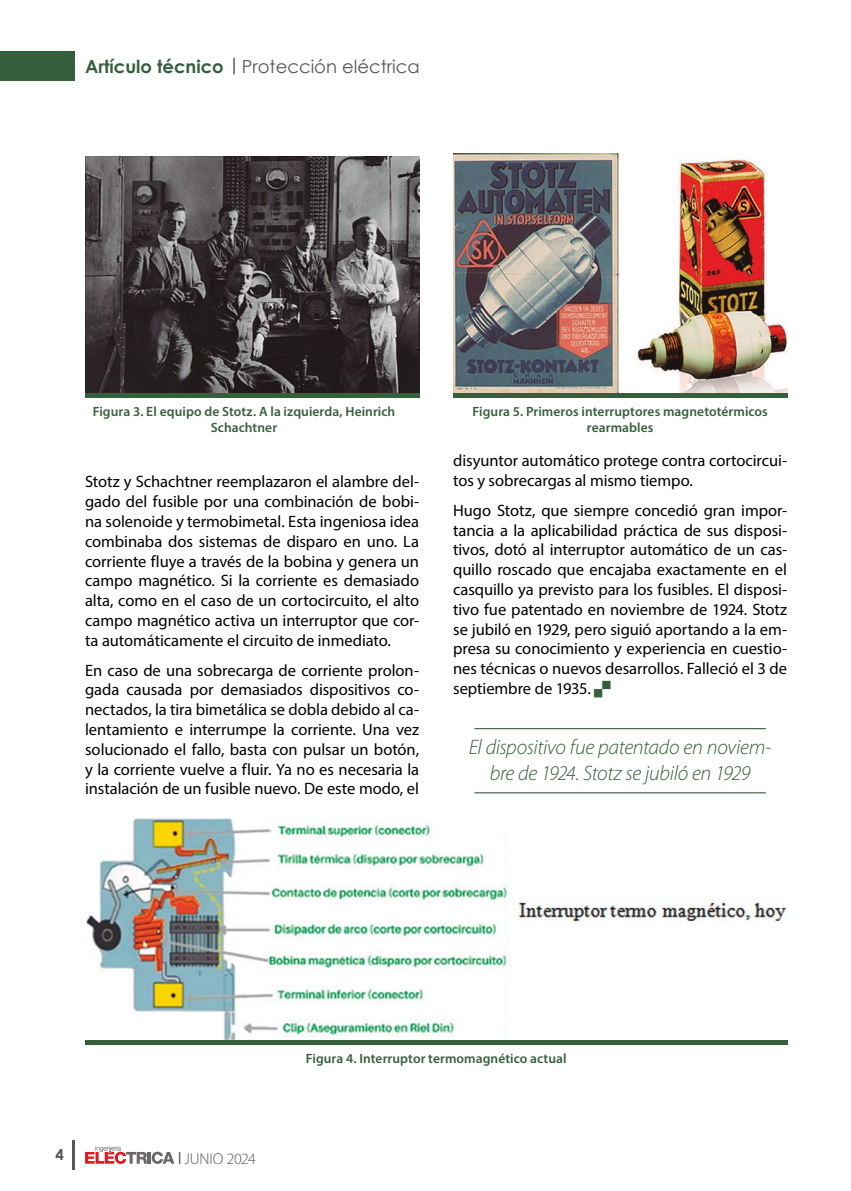
<style>
.page{position:relative;width:851px;height:1191px;background:#fff}
.page>*{position:absolute;margin:0;border:0;box-sizing:border-box;transform-origin:0 0}
.t1{font:italic 300 21px/25.2px "Myriad Pro";letter-spacing:-.015em;color:#365f3c;text-align:center}
.t2{font:18px "Century Gothic";color:#575756}
.t3{font:16.5px/19.8px "Myriad Pro";letter-spacing:-.005em;color:#000;text-align:justify}
.t4{font:300 15.75px "Myriad Pro";letter-spacing:-.01em;color:#575756}
.t5{font:700 15px "Century Gothic";color:#575756}
.t6{font:600 13.5px/16.2px "Myriad Pro";letter-spacing:.005em;color:#365f3c;text-align:center}
.s1{font-weight:700;color:#365f3c}
</style>
<div class="page">
<hr style="left:72px;top:1140px;width:2px;height:29px;background:#575756">
<svg style="left:85px;top:1145px;width:89px;height:19px"></svg>
<div style="left:0;top:51px;width:74px;height:30px;background:#365f3c"></div>
<img style="left:85px;top:156px;width:334px;height:237px">
<hr style="left:85px;top:393px;width:334px;height:4px;background:#365f3c">
<hr style="left:474px;top:728px;width:291px;height:1px;background:#365f3c">
<hr style="left:474px;top:792px;width:291px;height:1px;background:#365f3c">
<img style="left:86px;top:818px;width:701px;height:222px">
<hr style="left:85px;top:1040px;width:702px;height:4px;background:#365f3c">
<img style="left:453px;top:153px;width:334px;height:240px">
<hr style="left:453px;top:393px;width:334px;height:4px;background:#365f3c">
<p class="t2" style="left:85px;top:54px;width:336px"><span class="s1">Artículo técnico |</span>Protección eléctrica</p>
<p class="t6" style="left:93px;top:403px;width:304px">Figura 3. El equipo de Stotz. A la izquierda, Heinrich<br>Schachtner</p>
<p class="t3" style="left:85px;top:471px;width:335px">Stotz y Schachtner reemplazaron el alambre del&shy;gado del fusible por una combinación de bobi&shy;na solenoide y termobimetal. Esta ingeniosa idea combinaba dos sistemas de disparo en uno. La corriente fluye a través de la bobina y genera un campo magnético. Si la corriente es demasiado alta, como en el caso de un cortocircuito, el alto campo magnético activa un interruptor que cor&shy;ta automáticamente el circuito de inmediato.</p>
<p class="t3" style="left:85px;top:660px;width:335px">En caso de una sobrecarga de corriente prolon&shy;gada causada por demasiados dispositivos co&shy;nectados, la tira bimetálica se dobla debido al ca&shy;lentamiento e interrumpe la corriente. Una vez solucionado el fallo, basta con pulsar un botón, y la corriente vuelve a fluir. Ya no es necesaria la instalación de un fusible nuevo. De este modo, el</p>
<p class="t6" style="left:472px;top:403px;width:297px">Figura 5. Primeros interruptores magnetotérmicos rearmables</p>
<p class="t3" style="left:453px;top:450px;width:335px">disyuntor automático protege contra cortocircui&shy;tos y sobrecargas al mismo tiempo.</p>
<p class="t3" style="left:453px;top:500px;width:335px">Hugo Stotz, que siempre concedió gran impor&shy;tancia a la aplicabilidad práctica de sus disposi&shy;tivos, dotó al interruptor automático de un cas&shy;quillo roscado que encajaba exactamente en el casquillo ya previsto para los fusibles. El disposi&shy;tivo fue patentado en noviembre de 1924. Stotz se jubiló en 1929, pero siguió aportando a la em&shy;presa su conocimiento y experiencia en cuestio&shy;nes técnicas o nuevos desarrollos. Falleció el 3 de septiembre de 1935.</p>
<p class="t1" style="left:469px;top:735px;width:304px">El dispositivo fue patentado en noviem&shy;bre de 1924. Stotz se jubiló en 1929</p>
<p class="t5" style="left:55px;top:1143px;width:10px">4</p>
<p class="t4" style="left:178px;top:1149px;width:79px"><sup>|</sup> JUNIO 2024</p>
<p class="t6" style="left:306px;top:1050px;width:262px">Figura 4. Interruptor termomagnético actual</p>
</div>
